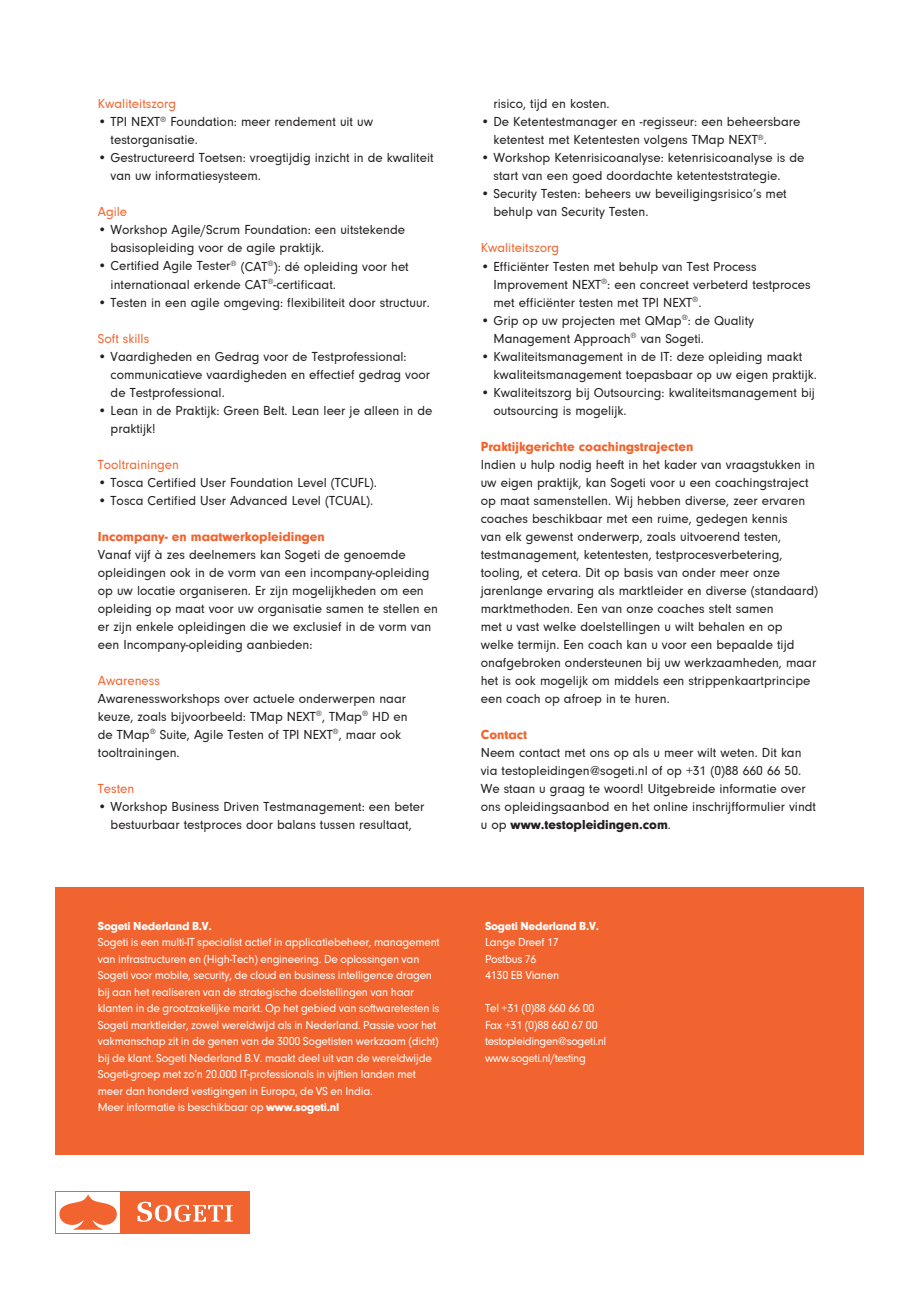
<style>
.page{position:relative;width:919px;height:1289px;background:#fff}
.page>*{position:absolute;margin:0;border:0;box-sizing:border-box;transform-origin:0 0}
.t1{font:13.5px/18px "Neuzeit Gro";color:#231f20}
.t2{font:13.5px "Neuzeit Gro";color:#f2642f}
.t3{font:900 13.5px "Neuzeit Gro";color:#f2642f}
.t4{font:12px/16.5px "Neuzeit Gro";letter-spacing:-.02em;color:#fff}
.t5{font:900 12px "Neuzeit Gro";letter-spacing:-.02em;color:#fff}
.s1{font-weight:900}
</style>
<div class="page">
<div style="left:55px;top:1191px;width:195px;height:42px;background:#f2642f"></div>
<div style="left:56px;top:1192px;width:64px;height:40px;background:#fff"></div>
<svg style="left:59px;top:1194px;width:58px;height:35px"></svg>
<svg style="left:137px;top:1201px;width:96px;height:20px"></svg>
<div style="left:55px;top:887px;width:808px;height:268px;background:#f2642f"></div>
<p class="t2" style="left:98px;top:97px;width:80px">Kwaliteitszorg</p>
<p class="t1" style="left:111px;top:113px;width:264px;text-indent:-13px">• TPI NEXT<sup>®</sup> Foundation: meer rendement uit uw testorganisatie.</p>
<p class="t1" style="left:111px;top:149px;width:324px;text-indent:-13px">• Gestructureerd Toetsen: vroegtijdig inzicht in de kwaliteit van uw informatiesysteem.</p>
<p class="t2" style="left:98px;top:205px;width:31px">Agile</p>
<p class="t1" style="left:111px;top:221px;width:296px;text-indent:-13px">• Workshop Agile/Scrum Foundation: een uitstekende basisopleiding voor de agile praktijk.</p>
<p class="t1" style="left:111px;top:257px;width:299px;text-indent:-13px">• Certified Agile Tester<sup>®</sup> (CAT<sup>®</sup>): dé opleiding voor het internationaal erkende CAT<sup>®</sup>-certificaat.</p>
<p class="t1" style="left:98px;top:293px;width:333px">• Testen in een agile omgeving: flexibiliteit door structuur.</p>
<p class="t2" style="left:98px;top:331px;width:53px">Soft skills</p>
<p class="t1" style="left:111px;top:347px;width:321px;text-indent:-13px">• Vaardigheden en Gedrag voor de Testprofessional: communicatieve vaardigheden en effectief gedrag voor de Testprofessional.</p>
<p class="t1" style="left:111px;top:401px;width:323px;text-indent:-13px">• Lean in de Praktijk: Green Belt. Lean leer je alleen in de praktijk!</p>
<p class="t2" style="left:98px;top:457px;width:83px">Tooltrainingen</p>
<p class="t1" style="left:98px;top:473px;width:281px">• Tosca Certified User Foundation Level (TCUFL).</p>
<p class="t1" style="left:98px;top:491px;width:277px">• Tosca Certified User Advanced Level (TCUAL).</p>
<p class="t3" style="left:98px;top:528px;width:228px">Incompany- en maatwerkopleidingen</p>
<p class="t1" style="left:98px;top:545px;width:341px">Vanaf vijf à zes deelnemers kan Sogeti de genoemde opleidingen ook in de vorm van een incompany-opleiding op uw locatie organiseren. Er zijn mogelijkheden om een opleiding op maat voor uw organisatie samen te stellen en er zijn enkele opleidingen die we exclusief in de vorm van een Incompany-opleiding aanbieden:</p>
<p class="t2" style="left:98px;top:673px;width:64px">Awareness</p>
<p class="t1" style="left:98px;top:689px;width:311px">Awarenessworkshops over actuele onderwerpen naar keuze, zoals bijvoorbeeld: TMap NEXT<sup>®</sup>, TMap<sup>®</sup> HD en de TMap<sup>®</sup> Suite, Agile Testen of TPI NEXT<sup>®</sup>, maar ook tooltrainingen.</p>
<p class="t2" style="left:98px;top:781px;width:38px">Testen</p>
<p class="t1" style="left:98px;top:797px;width:328px;text-align:center">• Workshop Business Driven Testmanagement: een beter bestuurbaar testproces door balans tussen resultaat,</p>
<p class="t5" style="left:98px;top:918px;width:115px">Sogeti Nederland B.V.</p>
<p class="t4" style="left:98px;top:934px;width:343px">Sogeti is een multi-IT specialist actief in applicatiebeheer, management van infrastructuren en (High-Tech) engineering. De oplossingen van Sogeti voor mobile, security, de cloud en business intelligence dragen bij aan het realiseren van de strategische doelstellingen van haar klanten in de grootzakelijke markt. Op het gebied van softwaretesten is Sogeti marktleider, zowel wereldwijd als in Nederland. Passie voor het vakmanschap zit in de genen van de 3000 Sogetisten werkzaam (dicht) bij de klant. Sogeti Nederland B.V. maakt deel uit van de wereldwijde Sogeti-groep met zo’n 20.000 IT-professionals in vijftien landen met meer dan honderd vestigingen in Europa, de VS en India.<br>Meer informatie is beschikbaar op <span class="s1">www.sogeti.nl</span></p>
<p class="t1" style="left:493px;top:95px;width:118px">risico, tijd en kosten.</p>
<p class="t1" style="left:493px;top:113px;width:308px;text-indent:-13px">• De Ketentestmanager en -regisseur: een beheersbare ketentest met Ketentesten volgens TMap NEXT<sup>®</sup>.</p>
<p class="t1" style="left:493px;top:149px;width:312px;text-indent:-13px">• Workshop Ketenrisicoanalyse: ketenrisicoanalyse is de start van een goed doordachte ketenteststrategie.</p>
<p class="t1" style="left:493px;top:185px;width:295px;text-indent:-13px">• Security Testen: beheers uw beveiligingsrisico’s met behulp van Security Testen.</p>
<p class="t2" style="left:480px;top:241px;width:80px">Kwaliteitszorg</p>
<p class="t1" style="left:493px;top:257px;width:319px;text-indent:-13px">• Efficiënter Testen met behulp van Test Process<br>Improvement NEXT<sup>®</sup>: een concreet verbeterd testproces met efficiënter testen met TPI NEXT<sup>®</sup>.</p>
<p class="t1" style="left:493px;top:311px;width:262px;text-indent:-13px">• Grip op uw projecten met QMap<sup>®</sup>: de Quality<br>Management Approach<sup>®</sup> van Sogeti.</p>
<p class="t1" style="left:493px;top:347px;width:325px;text-indent:-13px">• Kwaliteitsmanagement in de IT: deze opleiding maakt kwaliteitsmanagement toepasbaar op uw eigen praktijk.</p>
<p class="t1" style="left:493px;top:383px;width:323px;text-indent:-13px">• Kwaliteitszorg bij Outsourcing: kwaliteitsmanagement bij outsourcing is mogelijk.</p>
<p class="t3" style="left:480px;top:438px;width:214px">Praktijkgerichte coachingstrajecten</p>
<p class="t1" style="left:480px;top:455px;width:339px">Indien u hulp nodig heeft in het kader van vraagstukken in uw eigen praktijk, kan Sogeti voor u een coachingstraject op maat samenstellen. Wij hebben diverse, zeer ervaren coaches beschikbaar met een ruime, gedegen kennis<br>van elk gewenst onderwerp, zoals uitvoerend testen, testmanagement, ketentesten, testprocesverbetering, tooling, et cetera. Dit op basis van onder meer onze jarenlange ervaring als marktleider en diverse (standaard) marktmethoden. Een van onze coaches stelt samen<br>met u vast welke doelstellingen u wilt behalen en op welke termijn. Een coach kan u voor een bepaalde tijd onafgebroken ondersteunen bij uw werkzaamheden, maar het is ook mogelijk om middels een strippenkaartprincipe een coach op afroep in te huren.</p>
<p class="t3" style="left:480px;top:726px;width:48px">Contact</p>
<p class="t1" style="left:480px;top:743px;width:337px">Neem contact met ons op als u meer wilt weten. Dit kan via testopleidingen@sogeti.nl of op +31 (0)88 660 66 50.<br>We staan u graag te woord! Uitgebreide informatie over ons opleidingsaanbod en het online inschrijfformulier vindt u op <span class="s1">www.testopleidingen.com</span>.</p>
<p class="t5" style="left:485px;top:918px;width:115px">Sogeti Nederland B.V.</p>
<p class="t4" style="left:485px;top:934px;width:76px">Lange Dreef 17<br>Postbus 76<br>4130 EB Vianen</p>
<p class="t4" style="left:485px;top:1000px;width:123px">Tel +31 (0)88 660 66 00<br>Fax +31 (0)88 660 67 00 testopleidingen@sogeti.nl www.sogeti.nl/testing</p>
</div>
